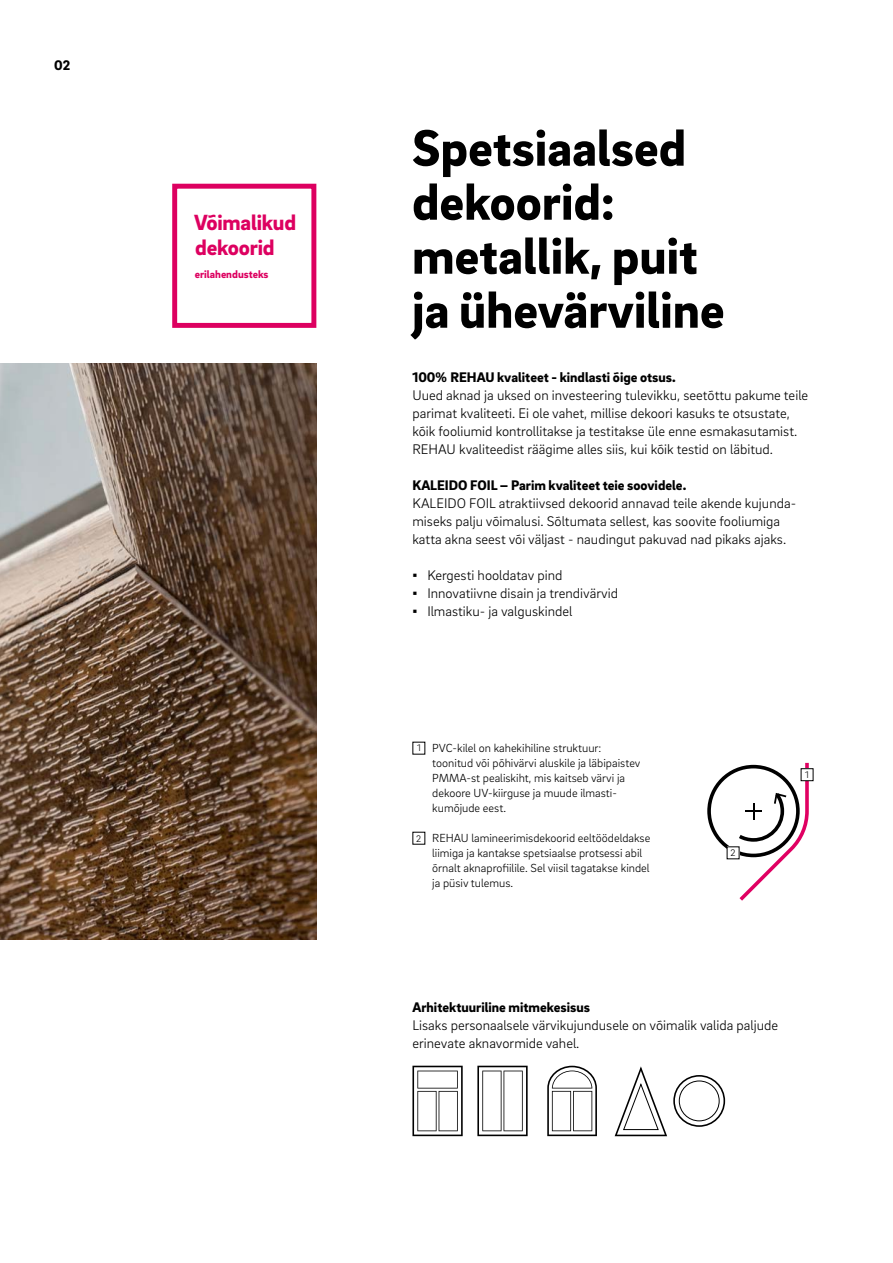
<style>
.page{position:relative;width:893px;height:1263px;background:#fff}
.page>*{position:absolute;margin:0;border:0;box-sizing:border-box;transform-origin:0 0}
._01__Headline_-_35pt{font:900 52.5px/54px "Brix Sans";color:#000}
._50__EC_headline_-_1{font:900 22.5px/24.8px "Brix Sans";letter-spacing:-.01em;color:#dd0060}
._16__Body_text_-_9_5{font:300 14.25px/18px "Brix Sans";color:#000}
._14__Body_subline{font:900 14.25px "Brix Sans";color:#000}
._30__Caption_-_8pt{font:300 12px/15px "Brix Sans";color:#000}
._50__EC_subline_-_7{font:900 11.25px "Brix Sans";color:#dd0060}
._39__Numbered_bullet{font:300 9.75px "Brix Sans";color:#000}
.s1{font-family:"Arial";font-weight:400}
</style>
<div class="page">
<img style="left:0;top:364px;width:316px;height:576px">
<svg style="left:707px;top:763px;width:102px;height:138px"></svg>
<svg style="left:477px;top:1066px;width:51px;height:70px"></svg>
<svg style="left:412px;top:1066px;width:51px;height:70px"></svg>
<svg style="left:547px;top:1066px;width:50px;height:70px"></svg>
<div style="left:673px;top:1075px;width:52px;height:52px;border:2px solid #000;border-radius:50%"></div>
<div style="left:679px;top:1080px;width:41px;height:41px;border:1px solid #000;border-radius:50%"></div>
<svg style="left:614px;top:1066px;width:53px;height:71px"></svg>
<div style="left:801px;top:769px;width:12px;height:12px;background:#fff"></div>
<div style="left:801px;top:768px;width:12px;height:13px;border:1px solid #000"></div>
<div style="left:727px;top:847px;width:12px;height:12px;background:#fff"></div>
<div style="left:172px;top:184px;width:144px;height:144px;border:5px solid #dd0060"></div>
<p class="_14__Body_subline" style="left:54px;top:56px;width:18px">02</p>
<p class="_50__EC_headline_-_1" style="left:194px;top:209px;width:103px">Võimalikud dekoorid</p>
<p class="_50__EC_subline_-_7" style="left:195px;top:266px;width:75px">erilahendusteks</p>
<p class="_01__Headline_-_35pt" style="left:412px;top:118px;width:314px">Spetsiaalsed dekoorid: metallik, puit ja ühevärviline</p>
<p class="_14__Body_subline" style="left:412px;top:367px;width:265px">100% REHAU kvaliteet - kindlasti õige otsus.</p>
<p class="_16__Body_text_-_9_5" style="left:412px;top:385px;width:397px">Uued aknad ja uksed on investeering tulevikku, seetõttu pakume teile parimat kvaliteeti. Ei ole vahet, millise dekoori kasuks te otsustate, kõik fooliumid kontrollitakse ja testitakse üle enne esmakasutamist.<br>REHAU kvaliteedist räägime alles siis, kui kõik testid on läbitud.</p>
<p class="_14__Body_subline" style="left:412px;top:475px;width:275px">KALEIDO FOIL – Parim kvaliteet teie soovidele.</p>
<p class="_16__Body_text_-_9_5" style="left:412px;top:493px;width:385px">KALEIDO FOIL atraktiivsed dekoorid annavad teile akende kujunda&shy;miseks palju võimalusi. Sõltumata sellest, kas soovite fooliumiga katta akna seest või väljast - naudingut pakuvad nad pikaks ajaks.</p>
<p class="_16__Body_text_-_9_5" style="left:412px;top:565px;width:151px"><span class="s1">▪</span> Kergesti hooldatav pind</p>
<p class="_16__Body_text_-_9_5" style="left:412px;top:583px;width:207px"><span class="s1">▪</span> Innovatiivne disain ja trendivärvid</p>
<p class="_16__Body_text_-_9_5" style="left:412px;top:601px;width:161px"><span class="s1">▪</span> Ilmastiku- ja valguskindel</p>
<p class="_39__Numbered_bullet" style="left:417px;top:742px;width:5px">1</p>
<p class="_30__Caption_-_8pt" style="left:432px;top:740px;width:210px">PVC-kilel on kahekihiline struktuur: toonitud või põhivärvi aluskile ja läbipaistev PMMA-st pealiskiht, mis kaitseb värvi ja dekoore UV-kiirguse ja muude ilmasti&shy;kumõjude eest.</p>
<p class="_39__Numbered_bullet" style="left:416px;top:832px;width:7px">2</p>
<p class="_30__Caption_-_8pt" style="left:432px;top:830px;width:220px">REHAU lamineerimisdekoorid eeltöödeldakse liimiga ja kantakse spetsiaalse protsessi abil õrnalt aknaprofiilile. Sel viisil tagatakse kindel ja püsiv tulemus.</p>
<p class="_39__Numbered_bullet" style="left:731px;top:846px;width:7px">2</p>
<p class="_39__Numbered_bullet" style="left:805px;top:768px;width:5px">1</p>
<p class="_14__Body_subline" style="left:412px;top:997px;width:179px">Arhitektuuriline mitmekesisus</p>
<p class="_16__Body_text_-_9_5" style="left:412px;top:1015px;width:367px">Lisaks personaalsele värvikujundusele on võimalik valida paljude erinevate aknavormide vahel.</p>
</div>
